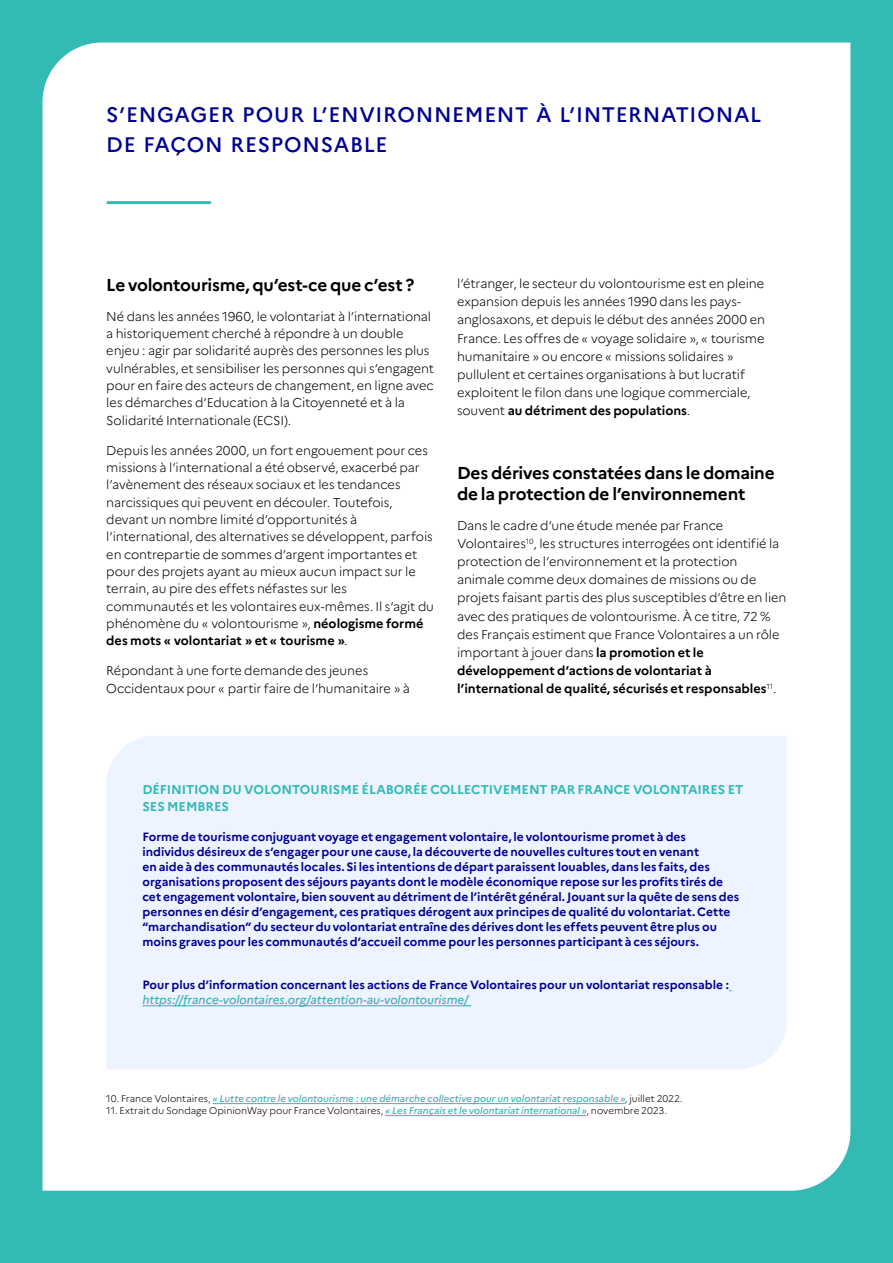
<style>
.page{position:relative;width:893px;height:1263px;background:#33bab5}
.page>*{position:absolute;margin:0;border:0;box-sizing:border-box;transform-origin:0 0}
.t1{font:500 21px/30px "Marianne";letter-spacing:.03em;color:#000091}
.t2{font:700 17.25px/20.4px "Marianne";letter-spacing:-.015em;color:#000}
.t3{font:300 12.75px/17.2px "Marianne";letter-spacing:-.01em;color:#000}
.t4{font:700 12.75px/17.2px "Marianne";color:#33bab5}
.t5{font:700 12px/15px "Marianne";color:#000091}
.t6{font:italic 500 12px "Marianne";letter-spacing:-.01em;color:#33bab5}
.t7{font:italic 500 9.75px "Marianne";color:#33bab5}
.t8{font:300 9.75px "Marianne";color:#000}
.s1{font-weight:700}
.s2{font-weight:300;font-style:normal;color:#000}
.s3{font-weight:500;font-style:italic;color:#33bab5}
</style>
<div class="page">
<div style="left:43px;top:43px;width:807px;height:1148px;background:#fff"></div>
<hr style="left:108px;top:201px;width:102px;height:3px;background:#33bab5">
<div style="left:106px;top:736px;width:681px;height:333px;background:#edf3ff"></div>
<hr style="left:142px;top:1005px;width:329px;height:1px;background:#33bab5">
<hr style="left:213px;top:1103px;width:412px;height:1px;background:#33bab5">
<hr style="left:385px;top:1115px;width:201px;height:1px;background:#33bab5">
<h1 class="t1" style="left:106px;top:98px;width:657px">S’ENGAGER POUR L’ENVIRONNEMENT À L’INTERNATIONAL<br>DE FAÇON RESPONSABLE</h1>
<h2 class="t2" style="left:106px;top:274px;width:310px">Le volontourisme, qu’est-ce que c’est ?</h2>
<p class="t3" style="left:106px;top:307px;width:329px">Né dans les années 1960, le volontariat à l’international a historiquement cherché à répondre à un double enjeu : agir par solidarité auprès des personnes les plus vulnérables, et sensibiliser les personnes qui s’engagent pour en faire des acteurs de changement, en ligne avec les démarches d’Education à la Citoyenneté et à la Solidarité Internationale (ECSI).</p>
<p class="t3" style="left:106px;top:441px;width:329px">Depuis les années 2000, un fort engouement pour ces missions à l’international a été observé, exacerbé par l’avènement des réseaux sociaux et les tendances narcissiques qui peuvent en découler. Toutefois, devant un nombre limité d’opportunités à l’international, des alternatives se développent, parfois en contrepartie de sommes d’argent importantes et pour des projets ayant au mieux aucun impact sur le terrain, au pire des effets néfastes sur les communautés et les volontaires eux-mêmes. Il s’agit du phénomène du « volontourisme », <span class="s1">néologisme formé des mots « volontariat » et « tourisme »</span>.</p>
<p class="t3" style="left:106px;top:661px;width:305px">Répondant à une forte demande des jeunes<br>Occidentaux pour « partir faire de l’humanitaire » à</p>
<p class="t3" style="left:457px;top:273px;width:309px;line-height:18.1px">l’étranger, le secteur du volontourisme est en pleine expansion depuis les années 1990 dans les pays&shy;anglosaxons, et depuis le début des années 2000 en France. Les offres de « voyage solidaire », « tourisme humanitaire » ou encore « missions solidaires » pullulent et certaines organisations à but lucratif exploitent le filon dans une logique commerciale, souvent <span class="s1">au détriment des populations</span>.</p>
<h2 class="t2" style="left:457px;top:461px;width:319px">Des dérives constatées dans le domaine de la protection de l’environnement</h2>
<p class="t3" style="left:457px;top:515px;width:331px;line-height:18.1px">Dans le cadre d’une étude menée par France Volontaires<sup>10</sup>, les structures interrogées ont identifié la protection de l’environnement et la protection animale comme deux domaines de missions ou de projets faisant partis des plus susceptibles d’être en lien avec des pratiques de volontourisme. À ce titre, 72 % des Français estiment que France Volontaires a un rôle important à jouer dans <span class="s1">la promotion et le développement d’actions de volontariat à l’international de qualité, sécurisés et responsables</span><sup>11</sup>.</p>
<p class="t4" style="left:142px;top:780px;width:602px">DÉFINITION DU VOLONTOURISME ÉLABORÉE COLLECTIVEMENT PAR FRANCE VOLONTAIRES ET<br>SES MEMBRES</p>
<p class="t5" style="left:142px;top:829px;width:598px">Forme de tourisme conjuguant voyage et engagement volontaire, le volontourisme promet à des individus désireux de s’engager pour une cause, la découverte de nouvelles cultures tout en venant<br>en aide à des communautés locales. Si les intentions de départ paraissent louables, dans les faits, des organisations proposent des séjours payants dont le modèle économique repose sur les profits tirés de cet engagement volontaire, bien souvent au détriment de l’intérêt général. Jouant sur la quête de sens des personnes en désir d’engagement, ces pratiques dérogent aux principes de qualité du volontariat. Cette “marchandisation” du secteur du volontariat entraîne des dérives dont les effets peuvent être plus ou moins graves pour les communautés d’accueil comme pour les personnes participant à ces séjours.</p>
<p class="t5" style="left:142px;top:976px;width:588px">Pour plus d’information concernant les actions de France Volontaires pour un volontariat responsable :</p>
<p class="t6" style="left:142px;top:990px;width:328px">https://france-volontaires.org/attention-au-volontourisme/</p>
<p class="t7" style="left:106px;top:1091px;width:578px"><span class="s2">10. France Volontaires,</span> « Lutte contre le volontourisme : une démarche collective pour un volontariat responsable »<span class="s2">, juillet 2022.</span></p>
<p class="t8" style="left:106px;top:1103px;width:562px">11. Extrait du Sondage OpinionWay pour France Volontaires, <span class="s3">« Les Français et le volontariat international »</span>, novembre 2023.</p>
</div>
